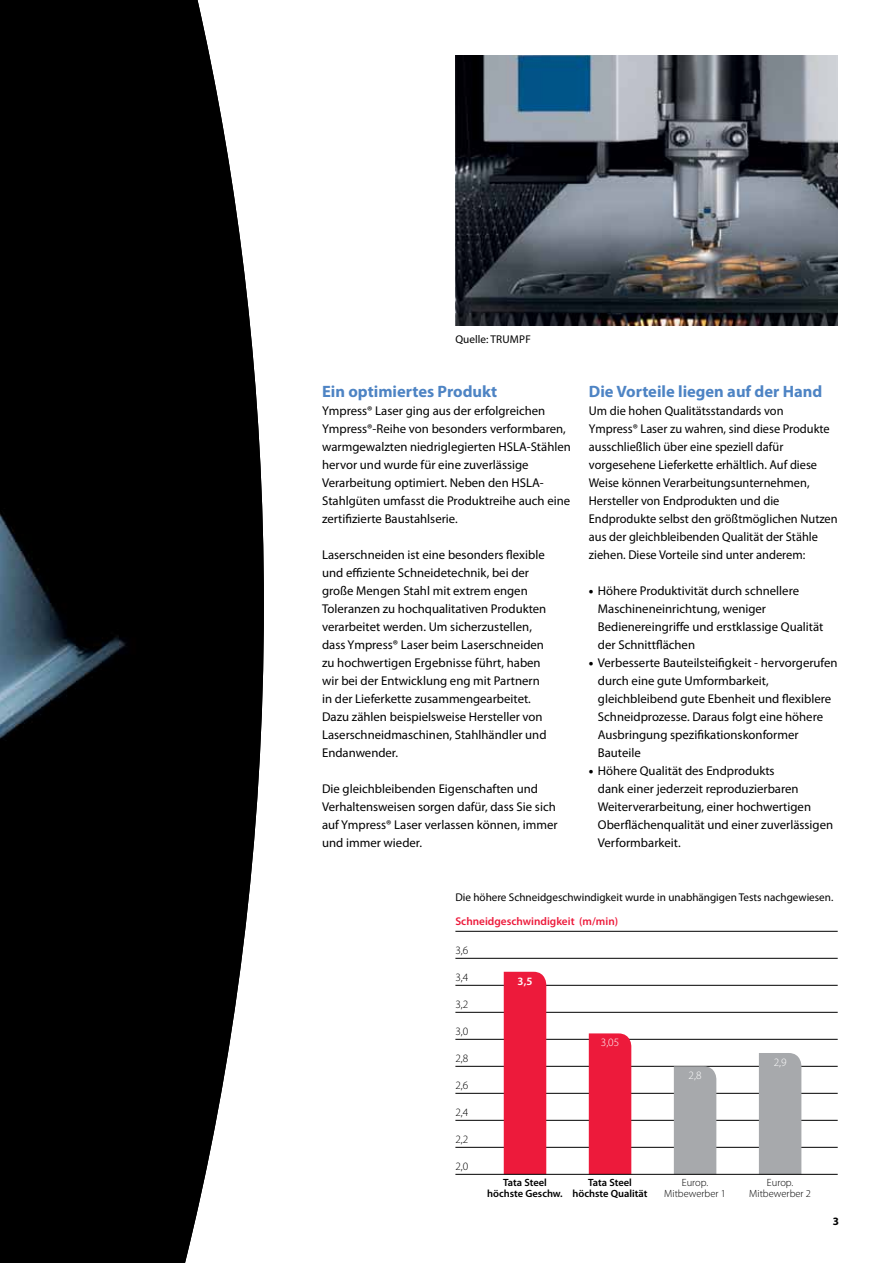
<style>
.page{position:relative;width:893px;height:1263px;background:#fff}
.page>*{position:absolute;margin:0;border:0;box-sizing:border-box;transform-origin:0 0}
.t1{font:700 16.5px "Myriad Pro";color:#4e84c4}
.t2{font:12.75px/18px "Myriad Pro";color:#000}
.t3{font:11.25px "Myriad Pro";color:#000}
.t4{font:600 11.25px "Myriad Pro";color:#ed1a3b}
.t5{font:300 11.25px "Myriad Pro";color:#000}
.t6{font:300 11.25px "Myriad Pro";color:#fff}
.t7{font:600 11.25px "Myriad Pro";color:#fff}
.t8{font:700 11.25px "Myriad Pro";color:#000}
.t9{font:600 10.5px/11.2px "Myriad Pro";color:#000;text-align:center}
.t10{font:300 10.5px/11.2px "Myriad Pro";color:#000;text-align:center}
.s1{font-weight:900}
</style>
<div class="page">
<img style="left:0;top:0;width:264px;height:1263px">
<img style="left:455px;top:55px;width:383px;height:270px">
<hr style="left:455px;top:958px;width:383px;height:1px;background:#000">
<hr style="left:455px;top:931px;width:383px;height:1px;background:#000">
<hr style="left:455px;top:985px;width:383px;height:1px;background:#000">
<hr style="left:455px;top:1012px;width:383px;height:1px;background:#000">
<hr style="left:455px;top:1039px;width:383px;height:1px;background:#000">
<hr style="left:455px;top:1066px;width:383px;height:1px;background:#000">
<hr style="left:455px;top:1093px;width:383px;height:1px;background:#000">
<hr style="left:455px;top:1120px;width:383px;height:1px;background:#000">
<hr style="left:455px;top:1147px;width:383px;height:1px;background:#000">
<div style="left:674px;top:1066px;width:42px;height:108px;background:#a7a9ac"></div>
<div style="left:759px;top:1053px;width:42px;height:121px;background:#a7a9ac"></div>
<div style="left:589px;top:1033px;width:42px;height:141px;background:#ed1a3b"></div>
<div style="left:504px;top:972px;width:42px;height:202px;background:#ed1a3b"></div>
<hr style="left:455px;top:1174px;width:383px;height:1px;background:#000">
<p class="t3" style="left:455px;top:333px;width:49px">Quelle: Trumpf</p>
<p class="t1" style="left:322px;top:381px;width:177px">Ein optimiertes Produkt</p>
<p class="t2" style="left:322px;top:402px;width:250px">Ympress® Laser ging aus der erfolgreichen Ympress®-Reihe von besonders verformbaren, warmgewalzten niedriglegierten HSLA-Stählen hervor und wurde für eine zuverlässige Verarbeitung optimiert. Neben den HSLA-Stahlgüten umfasst die Produktreihe auch eine zertifizierte Baustahlserie.</p>
<p class="t2" style="left:322px;top:546px;width:226px">Laserschneiden ist eine besonders flexible und effiziente Schneidetechnik, bei der große Mengen Stahl mit extrem engen Toleranzen zu hochqualitativen Produkten verarbeitet werden. Um sicherzustellen, dass Ympress® Laser beim Laserschneiden zu hochwertigen Ergebnisse führt, haben wir bei der Entwicklung eng mit Partnern in der Lieferkette zusammengearbeitet.<br>Dazu zählen beispielsweise Hersteller von Laserschneidmaschinen, Stahlhändler und Endanwender.</p>
<p class="t2" style="left:322px;top:780px;width:237px">Die gleichbleibenden Eigenschaften und Verhaltensweisen sorgen dafür, dass Sie sich auf Ympress® Laser verlassen können, immer und immer wieder.</p>
<p class="t1" style="left:589px;top:381px;width:235px">Die Vorteile liegen auf der Hand</p>
<p class="t2" style="left:589px;top:402px;width:250px">Um die hohen Qualitätsstandards von<br>Ympress® Laser zu wahren, sind diese Produkte ausschließlich über eine speziell dafür vorgesehene Lieferkette erhältlich. Auf diese Weise können Verarbeitungsunternehmen, Hersteller von Endprodukten und die Endprodukte selbst den größtmöglichen Nutzen aus der gleichbleibenden Qualität der Stähle ziehen. Diese Vorteile sind unter anderem:</p>
<p class="t2" style="left:598px;top:582px;width:227px;text-indent:-9px"><span class="s1">•</span> Höhere Produktivität durch schnellere Maschineneinrichtung, weniger Bedienereingriffe und erstklassige Qualität der Schnittflächen</p>
<p class="t2" style="left:598px;top:654px;width:241px;text-indent:-9px"><span class="s1">•</span> Verbesserte Bauteilsteifigkeit - hervorgerufen durch eine gute Umformbarkeit, gleichbleibend gute Ebenheit und flexiblere Schneidprozesse. Daraus folgt eine höhere Ausbringung spezifikationskonformer Bauteile</p>
<p class="t2" style="left:598px;top:762px;width:237px;text-indent:-9px"><span class="s1">•</span> Höhere Qualität des Endprodukts<br>dank einer jederzeit reproduzierbaren Weiterverarbeitung, einer hochwertigen Oberflächenqualität und einer zuverlässigen Verformbarkeit.</p>
<p class="t3" style="left:455px;top:890px;width:379px">Die höhere Schneidgeschwindigkeit wurde in unabhängigen Tests nachgewiesen.</p>
<p class="t4" style="left:455px;top:914px;width:164px">Schneidgeschwindigkeit (m/min)</p>
<p class="t5" style="left:455px;top:944px;width:14px">3,6</p>
<p class="t5" style="left:455px;top:971px;width:14px">3,4</p>
<p class="t5" style="left:455px;top:998px;width:14px">3,2</p>
<p class="t5" style="left:455px;top:1025px;width:14px">3,0</p>
<p class="t5" style="left:455px;top:1052px;width:14px">2,8</p>
<p class="t5" style="left:455px;top:1079px;width:14px">2,6</p>
<p class="t5" style="left:455px;top:1106px;width:14px">2,4</p>
<p class="t5" style="left:455px;top:1133px;width:14px">2,2</p>
<p class="t5" style="left:455px;top:1160px;width:14px">2,0</p>
<p class="t7" style="left:518px;top:973px;width:16px">3,5</p>
<p class="t6" style="left:601px;top:1036px;width:20px">3,05</p>
<p class="t9" style="left:487px;top:1176px;width:77px">Tata Steel höchste Geschw.</p>
<p class="t9" style="left:573px;top:1176px;width:77px">Tata Steel höchste Qualität</p>
<p class="t6" style="left:689px;top:1069px;width:14px">2,8</p>
<p class="t10" style="left:664px;top:1177px;width:63px">Europ.<br>Mitbewerber 1</p>
<p class="t6" style="left:774px;top:1056px;width:14px">2,9</p>
<p class="t10" style="left:749px;top:1177px;width:63px">Europ.<br>Mitbewerber 2</p>
<p class="t8" style="left:833px;top:1214px;width:8px">3</p>
</div>
